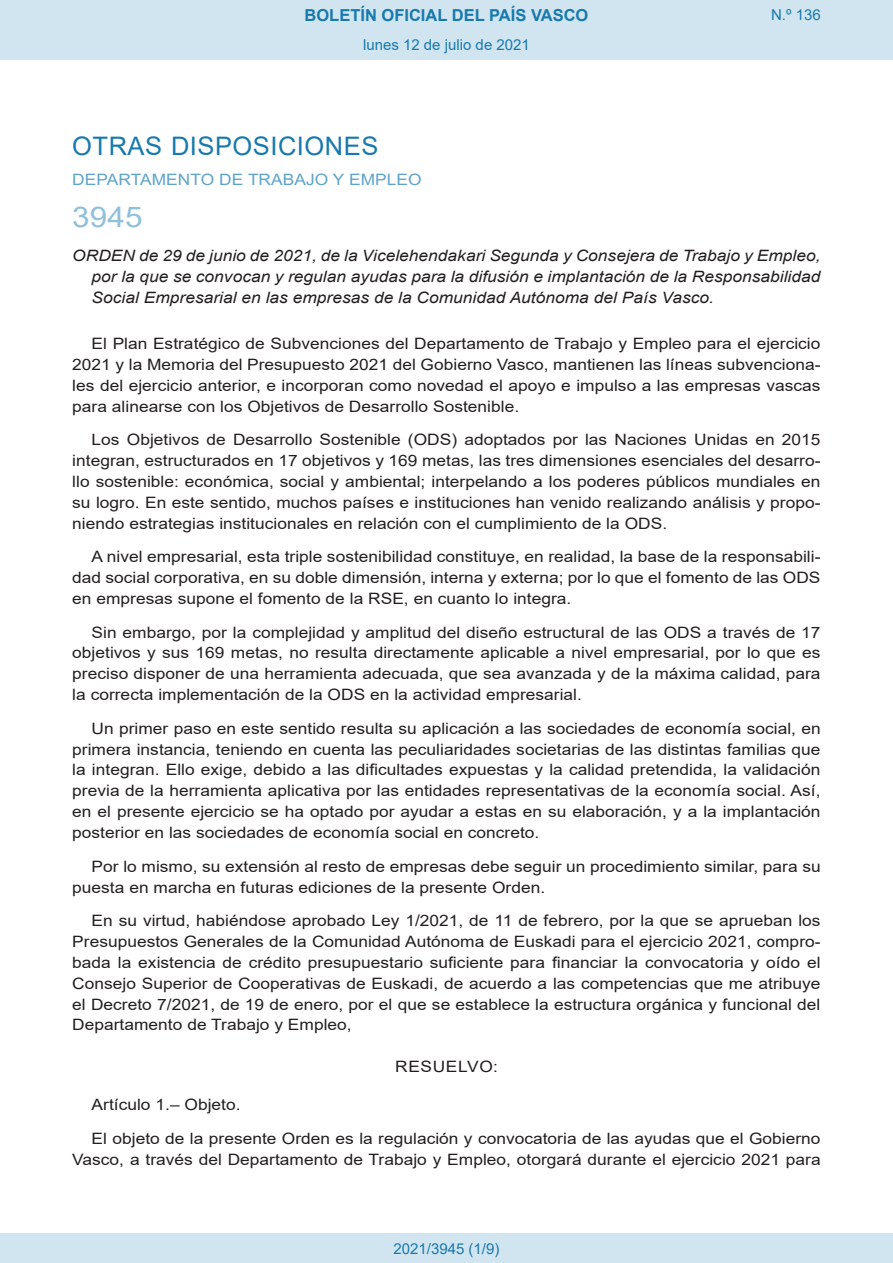
<style>
.page{position:relative;width:893px;height:1263px;background:#fff}
.page>*{position:absolute;margin:0;border:0;box-sizing:border-box;transform-origin:0 0}
.BOPVOrden{font:28.5px "Arial";color:#90c0db;scale:1.11 1}
.BOPVSeccion{font:25.5px "Arial";letter-spacing:.02em;color:#1879ad}
.t1{font:700 16.5px "Arial";color:#1879ad}
.BOPVDetalle{font:15.6px/20.9px "Arial";color:#231f20;text-align:justify;scale:1.11 1}
.BOPVTitulo{font:italic 15.6px/20.9px "Arial";color:#231f20;text-align:justify;scale:1.11 1}
.BOPVOrganismo{font:15.6px "Arial";letter-spacing:.005em;color:#5ea4ca;scale:1.11 1}
.BOPVClave{font:15.6px "Arial";letter-spacing:.035em;color:#231f20;scale:1.11 1}
.Paginacion_Centro{font:15px "Arial";color:#1879ad}
</style>
<div class="page">
<div style="left:0;top:0;width:893px;height:60px;background:#d0e5f0"></div>
<div style="left:0;top:1233px;width:893px;height:30px;background:#d0e5f0"></div>
<p class="t1" style="left:305px;top:3px;width:285px">BOLETÍN OFICIAL DEL PAÍS VASCO</p>
<p class="Paginacion_Centro" style="left:363px;top:35px;width:168px">lunes 12 de julio de 2021</p>
<p class="Paginacion_Centro" style="left:771px;top:5px;width:51px">N.º 136</p>
<p class="BOPVSeccion" style="left:72px;top:128px;width:308px">OTRAS DISPOSICIONES</p>
<p class="BOPVOrganismo" style="left:72px;top:168px;width:316px">DEPARTAMENTO DE TRABAJO Y EMPLEO</p>
<p class="BOPVOrden" style="left:72px;top:198px;width:65px">3945</p>
<p class="BOPVTitulo" style="left:92px;top:245px;width:658px;text-indent:-19px">ORDEN de 29 de junio de 2021, de la Vicelehendakari Segunda y Consejera de Trabajo y Empleo, por la que se convocan y regulan ayudas para la difusión e implantación de la Responsabilidad Social Empresarial en las empresas de la Comunidad Autónoma del País Vasco.</p>
<p class="BOPVDetalle" style="left:72px;top:333px;width:676px;text-indent:19px">El Plan Estratégico de Subvenciones del Departamento de Trabajo y Empleo para el ejercicio 2021 y la Memoria del Presupuesto 2021 del Gobierno Vasco, mantienen las líneas subvenciona&shy;les del ejercicio anterior, e incorporan como novedad el apoyo e impulso a las empresas vascas para alinearse con los Objetivos de Desarrollo Sostenible.</p>
<p class="BOPVDetalle" style="left:72px;top:429px;width:676px;text-indent:19px">Los Objetivos de Desarrollo Sostenible (ODS) adoptados por las Naciones Unidas en 2015 integran, estructurados en 17 objetivos y 169 metas, las tres dimensiones esenciales del desarro&shy;llo sostenible: económica, social y ambiental; interpelando a los poderes públicos mundiales en su logro. En este sentido, muchos países e instituciones han venido realizando análisis y propo&shy;niendo estrategias institucionales en relación con el cumplimiento de la ODS.</p>
<p class="BOPVDetalle" style="left:72px;top:546px;width:676px;text-indent:19px">A nivel empresarial, esta triple sostenibilidad constituye, en realidad, la base de la responsabili&shy;dad social corporativa, en su doble dimensión, interna y externa; por lo que el fomento de las ODS en empresas supone el fomento de la RSE, en cuanto lo integra.</p>
<p class="BOPVDetalle" style="left:72px;top:622px;width:676px;text-indent:19px">Sin embargo, por la complejidad y amplitud del diseño estructural de las ODS a través de 17 objetivos y sus 169 metas, no resulta directamente aplicable a nivel empresarial, por lo que es preciso disponer de una herramienta adecuada, que sea avanzada y de la máxima calidad, para la correcta implementación de la ODS en la actividad empresarial.</p>
<p class="BOPVDetalle" style="left:72px;top:718px;width:676px;text-indent:19px">Un primer paso en este sentido resulta su aplicación a las sociedades de economía social, en primera instancia, teniendo en cuenta las peculiaridades societarias de las distintas familias que la integran. Ello exige, debido a las dificultades expuestas y la calidad pretendida, la validación previa de la herramienta aplicativa por las entidades representativas de la economía social. Así, en el presente ejercicio se ha optado por ayudar a estas en su elaboración, y a la implantación posterior en las sociedades de economía social en concreto.</p>
<p class="BOPVDetalle" style="left:72px;top:856px;width:676px;text-indent:19px">Por lo mismo, su extensión al resto de empresas debe seguir un procedimiento similar, para su puesta en marcha en futuras ediciones de la presente Orden.</p>
<p class="BOPVDetalle" style="left:72px;top:910px;width:676px;text-indent:19px">En su virtud, habiéndose aprobado Ley 1/2021, de 11 de febrero, por la que se aprueban los Presupuestos Generales de la Comunidad Autónoma de Euskadi para el ejercicio 2021, compro&shy;bada la existencia de crédito presupuestario suficiente para financiar la convocatoria y oído el Consejo Superior de Cooperativas de Euskadi, de acuerdo a las competencias que me atribuye el Decreto 7/2021, de 19 de enero, por el que se establece la estructura orgánica y funcional del Departamento de Trabajo y Empleo,</p>
<p class="BOPVClave" style="left:395px;top:1056px;width:94px">RESUELVO:</p>
<p class="BOPVDetalle" style="left:92px;top:1094px;width:136px">Artículo 1.– Objeto.</p>
<p class="BOPVDetalle" style="left:72px;top:1128px;width:676px;text-align:right">El objeto de la presente Orden es la regulación y convocatoria de las ayudas que el Gobierno<br>Vasco, a través del Departamento de Trabajo y Empleo, otorgará durante el ejercicio 2021 para</p>
<p class="Paginacion_Centro" style="left:393px;top:1238px;width:107px">2021/3945 (1/9)</p>
</div>
